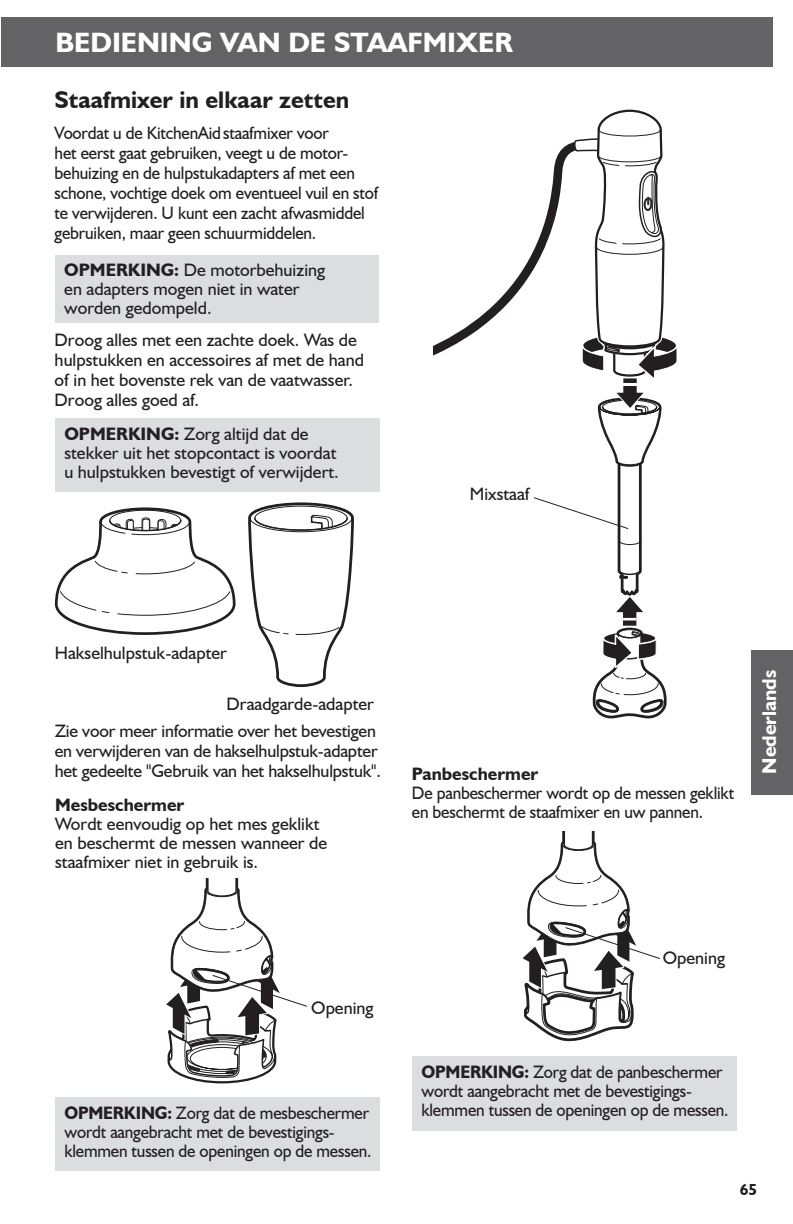
<style>
.page{position:relative;width:793px;height:1224px;background:#fff}
.page>*{position:absolute;margin:0;border:0;box-sizing:border-box;transform-origin:0 0}
.t1{font:700 28px "Humanist 521 BT";color:#fff}
.t2{font:700 24px "Humanist 521 BT";color:#231f20}
.t3{font:700 20px "Humanist 521 BT";color:#fff}
.t4{font:18px/19px "Humanist 521 BT";letter-spacing:-.01em;color:#231f20}
.t5{font:18px/20px "Humanist 521 BT";letter-spacing:-.01em;color:#231f20;scale:.95 1}
.t6{font:700 18px "Humanist 521 BT";color:#231f20}
.t7{font:700 16px "Humanist 521 BT";color:#231f20}
.s1{font-weight:700}
</style>
<div class="page">
<div style="left:2px;top:17px;width:770px;height:49px;background:#636366"></div>
<div style="left:751px;top:650px;width:41px;height:144px;background:#636366"></div>
<div style="left:56px;top:255px;width:323px;height:67px;background:#dcdddf"></div>
<div style="left:55px;top:418px;width:324px;height:73px;background:#dcdddf"></div>
<svg style="left:55px;top:507px;width:180px;height:128px"></svg>
<svg style="left:433px;top:109px;width:244px;height:610px"></svg>
<div style="left:55px;top:1097px;width:324px;height:74px;background:#dcdddf"></div>
<div style="left:412px;top:1056px;width:324px;height:75px;background:#dcdddf"></div>
<svg style="left:166px;top:878px;width:141px;height:206px"></svg>
<svg style="left:522px;top:832px;width:138px;height:210px"></svg>
<svg style="left:248px;top:502px;width:106px;height:185px"></svg>
<h1 class="t1" style="left:55px;top:32px;width:458px">BEDIENING VAN DE STAAFMIXER</h1>
<h2 class="t2" style="left:55px;top:91px;width:296px">Staafmixer in elkaar zetten</h2>
<p class="t5" style="left:55px;top:124px;width:342px">Voordat u de KitchenAid staafmixer voor<br>het eerst gaat gebruiken, veegt u de motor&shy;behuizing en de hulpstukadapters af met een schone, vochtige doek om eventueel vuil en stof te verwijderen. U kunt een zacht afwasmiddel gebruiken, maar geen schuurmiddelen.</p>
<p class="t4" style="left:64px;top:262px;width:262px"><span class="s1">OPMERKING:</span> De motorbehuizing en adapters mogen niet in water worden gedompeld.</p>
<p class="t4" style="left:55px;top:332px;width:311px;line-height:20px">Droog alles met een zachte doek. Was de hulpstukken en accessoires af met de hand of in het bovenste rek van de vaatwasser.<br>Droog alles goed af.</p>
<p class="t4" style="left:64px;top:426px;width:276px"><span class="s1">OPMERKING:</span> Zorg altijd dat de stekker uit het stopcontact is voordat u hulpstukken bevestigt of verwijdert.</p>
<p class="t4" style="left:469px;top:486px;width:61px">Mixstaaf</p>
<p class="t4" style="left:55px;top:645px;width:174px">Hakselhulpstuk-adapter</p>
<p class="t4" style="left:226px;top:696px;width:149px">Draadgarde-adapter</p>
<p class="t4" style="left:55px;top:722px;width:327px;line-height:20px">Zie voor meer informatie over het bevestigen en verwijderen van de hakselhulpstuk-adapter het gedeelte "Gebruik van het hakselhulpstuk".</p>
<p class="t6" style="left:55px;top:798px;width:131px">Mesbeschermer</p>
<p class="t4" style="left:55px;top:815px;width:273px">Wordt eenvoudig op het mes geklikt en beschermt de messen wanneer de staafmixer niet in gebruik is.</p>
<p class="t4" style="left:311px;top:1000px;width:64px">Opening</p>
<p class="t5" style="left:64px;top:1105px;width:325px;line-height:19px"><span class="s1">OPMERKING:</span> Zorg dat de mes beschermer wordt aangebracht met de bevestigings&shy;klemmen tussen de openingen op de messen.</p>
<p class="t6" style="left:412px;top:767px;width:128px">Panbeschermer</p>
<p class="t5" style="left:412px;top:785px;width:340px;line-height:19px">De panbeschermer wordt op de messen geklikt en beschermt de staafmixer en uw pannen.</p>
<p class="t3" style="left:761px;top:774px;width:105px;rotate:-90deg">Nederlands</p>
<p class="t4" style="left:662px;top:950px;width:64px">Opening</p>
<p class="t5" style="left:421px;top:1064px;width:325px;line-height:19px"><span class="s1">OPMERKING:</span> Zorg dat de panbeschermer wordt aangebracht met de bevestigings&shy;klemmen tussen de openingen op de messen.</p>
<p class="t7" style="left:739px;top:1183px;width:19px">65</p>
</div>
